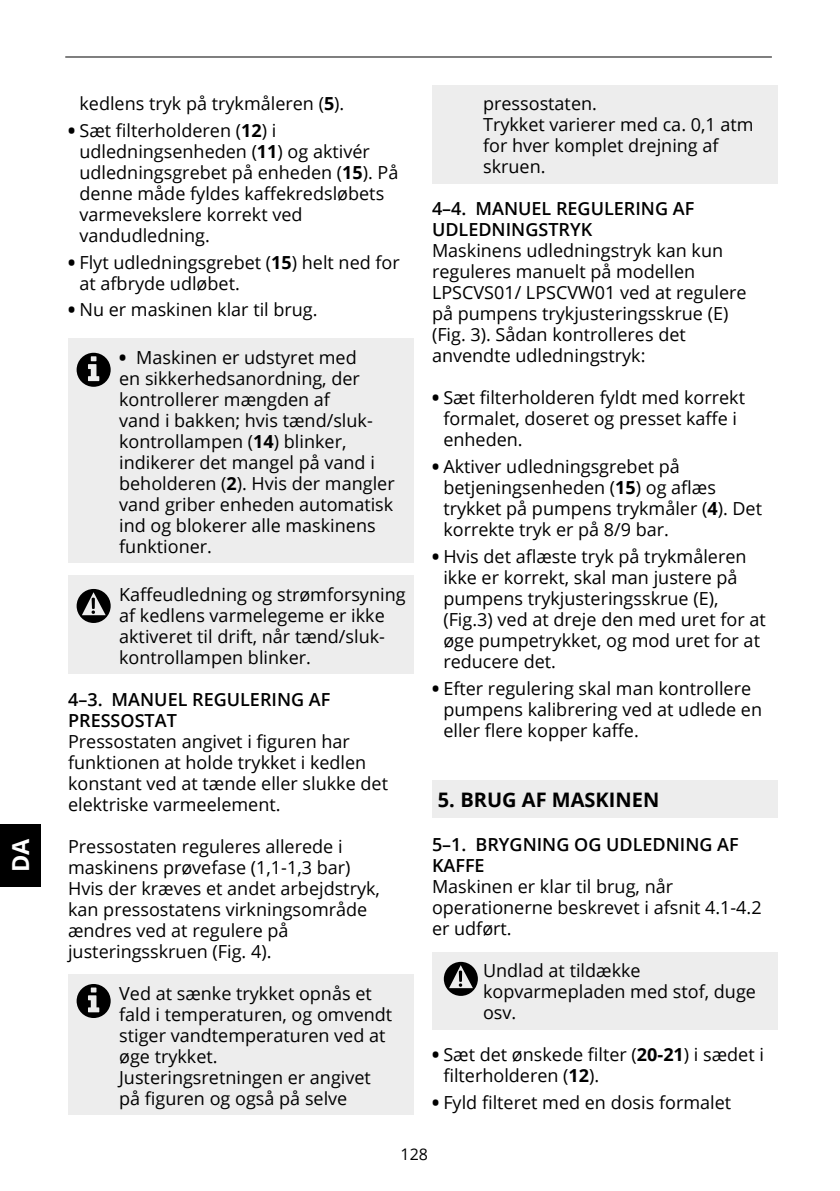
<style>
.page{position:relative;width:840px;height:1191px;background:#fff}
.page>*{position:absolute;margin:0;border:0;box-sizing:border-box;transform-origin:0 0}
.t1{font:700 23.4px "Open Sans";color:#fff}
.t2{font:700 20px "Open Sans";color:#000}
.t3{font:18px/21px "Open Sans";color:#000}
.t4{font:600 18px/21px "Open Sans";color:#000}
.t5{font:16px "Open Sans";color:#000}
.s1{font-weight:700}
.s2{font-weight:800}
</style>
<div class="page">
<hr style="left:65px;top:56px;width:706px;height:1px;background:#000">
<div style="left:0;top:824px;width:41px;height:62px;background:#000"></div>
<div style="left:68px;top:339px;width:345px;height:224px;background:#ededed"></div>
<div style="left:68px;top:575px;width:345px;height:98px;background:#ededed"></div>
<div style="left:68px;top:974px;width:345px;height:98px;background:#ededed"></div>
<div style="left:68px;top:1058px;width:345px;height:56px;background:#ededed"></div>
<div style="left:432px;top:85px;width:345px;height:35px;background:#ededed"></div>
<div style="left:432px;top:106px;width:345px;height:77px;background:#ededed"></div>
<div style="left:432px;top:780px;width:345px;height:38px;background:#ededed"></div>
<div style="left:432px;top:952px;width:345px;height:77px;background:#ededed"></div>
<svg style="left:443px;top:962px;width:34px;height:34px"></svg>
<svg style="left:77px;top:984px;width:34px;height:34px"></svg>
<svg style="left:77px;top:589px;width:34px;height:34px"></svg>
<svg style="left:77px;top:353px;width:34px;height:34px"></svg>
<p class="t1" style="left:4px;top:872px;width:35px;rotate:-90deg">DA</p>
<p class="t3" style="left:79px;top:93px;width:266px">kedlens tryk på trykmåleren (<span class="s1">5</span>).</p>
<p class="t3" style="left:79px;top:119px;width:320px;text-indent:-11px"><span class="s2">•</span> Sæt filterholderen (<span class="s1">12</span>) i udledningsenheden (<span class="s1">11</span>) og aktivér udledningsgrebet på enheden (<span class="s1">15</span>). På denne måde fyldes kaffekredsløbets varmevekslere korrekt ved vandudledning.</p>
<p class="t3" style="left:79px;top:251px;width:322px;text-indent:-11px"><span class="s2">•</span> Flyt udledningsgrebet (<span class="s1">15</span>) helt ned for at afbryde udløbet.</p>
<p class="t3" style="left:68px;top:299px;width:251px"><span class="s2">•</span> Nu er maskinen klar til brug.</p>
<p class="t3" style="left:119px;top:346px;width:277px"><span class="s2">•</span> Maskinen er udstyret med<br>en sikkerhedsanordning, der kontrollerer mængden af<br>vand i bakken; hvis tænd/sluk&shy;kontrollampen (<span class="s1">14</span>) blinker, indikerer det mangel på vand i beholderen (<span class="s1">2</span>). Hvis der mangler vand griber enheden automatisk ind og blokerer alle maskinens funktioner.</p>
<p class="t3" style="left:119px;top:583px;width:288px">Kaffeudledning og strømforsyning af kedlens varmelegeme er ikke aktiveret til drift, når tænd/sluk&shy;kontrollampen blinker.</p>
<p class="t4" style="left:68px;top:688px;width:264px">4–3. MANUEL REGULERING AF<br>PRESSOSTAT</p>
<p class="t3" style="left:68px;top:730px;width:321px">Pressostaten angivet i figuren har funktionen at holde trykket i kedlen konstant ved at tænde eller slukke det elektriske varmeelement.</p>
<p class="t3" style="left:68px;top:835px;width:313px">Pressostaten reguleres allerede i maskinens prøvefase (1,1-1,3 bar)<br>Hvis der kræves et andet arbejdstryk, kan pressostatens virkningsområde ændres ved at regulere på justeringsskruen (Fig. 4).</p>
<p class="t3" style="left:119px;top:982px;width:274px">Ved at sænke trykket opnås et fald i temperaturen, og omvendt stiger vandtemperaturen ved at øge trykket.<br>Justeringsretningen er angivet på figuren og også på selve</p>
<p class="t3" style="left:483px;top:93px;width:272px">pressostaten.<br>Trykket varierer med ca. 0,1 atm for hver komplet drejning af skruen.</p>
<p class="t4" style="left:432px;top:198px;width:264px">4–4. MANUEL REGULERING AF<br>UDLEDNINGSTRYK</p>
<p class="t3" style="left:432px;top:240px;width:316px">Maskinens udledningstryk kan kun reguleres manuelt på modellen<br>LPSCVS01/ LPSCVW01 ved at regulere på pumpens trykjusteringsskrue (E) (Fig. 3). Sådan kontrolleres det anvendte udledningstryk:</p>
<p class="t3" style="left:443px;top:387px;width:303px;text-indent:-11px"><span class="s2">•</span> Sæt filterholderen fyldt med korrekt formalet, doseret og presset kaffe i enheden.</p>
<p class="t3" style="left:443px;top:455px;width:320px;text-indent:-11px"><span class="s2">•</span> Aktiver udledningsgrebet på betjeningsenheden (<span class="s1">15</span>) og aflæs trykket på pumpens trykmåler (<span class="s1">4</span>). Det korrekte tryk er på 8/9 bar.</p>
<p class="t3" style="left:443px;top:545px;width:324px;text-indent:-11px"><span class="s2">•</span> Hvis det aflæste tryk på trykmåleren ikke er korrekt, skal man justere på pumpens trykjusteringsskrue (E), (Fig.3) ved at dreje den med uret for at øge pumpetrykket, og mod uret for at reducere det.</p>
<p class="t3" style="left:443px;top:677px;width:320px;text-indent:-11px"><span class="s2">•</span> Efter regulering skal man kontrollere pumpens kalibrering ved at udlede en eller flere kopper kaffe.</p>
<p class="t2" style="left:437px;top:785px;width:223px">5. BRUG AF MASKINEN</p>
<p class="t4" style="left:432px;top:833px;width:308px">5–1. BRYGNING OG UDLEDNING AF<br>KAFFE</p>
<p class="t3" style="left:432px;top:875px;width:331px">Maskinen er klar til brug, når operationerne beskrevet i afsnit 4.1-4.2 er udført.</p>
<p class="t3" style="left:483px;top:959px;width:274px">Undlad at tildække kopvarmepladen med stof, duge osv.</p>
<p class="t3" style="left:443px;top:1043px;width:322px;text-indent:-11px"><span class="s2">•</span> Sæt det ønskede filter (<span class="s1">20-21</span>) i sædet i filterholderen (<span class="s1">12</span>).</p>
<p class="t3" style="left:432px;top:1091px;width:300px"><span class="s2">•</span> Fyld filteret med en dosis formalet</p>
<p class="t5" style="left:400px;top:1143px;width:29px">128</p>
</div>
